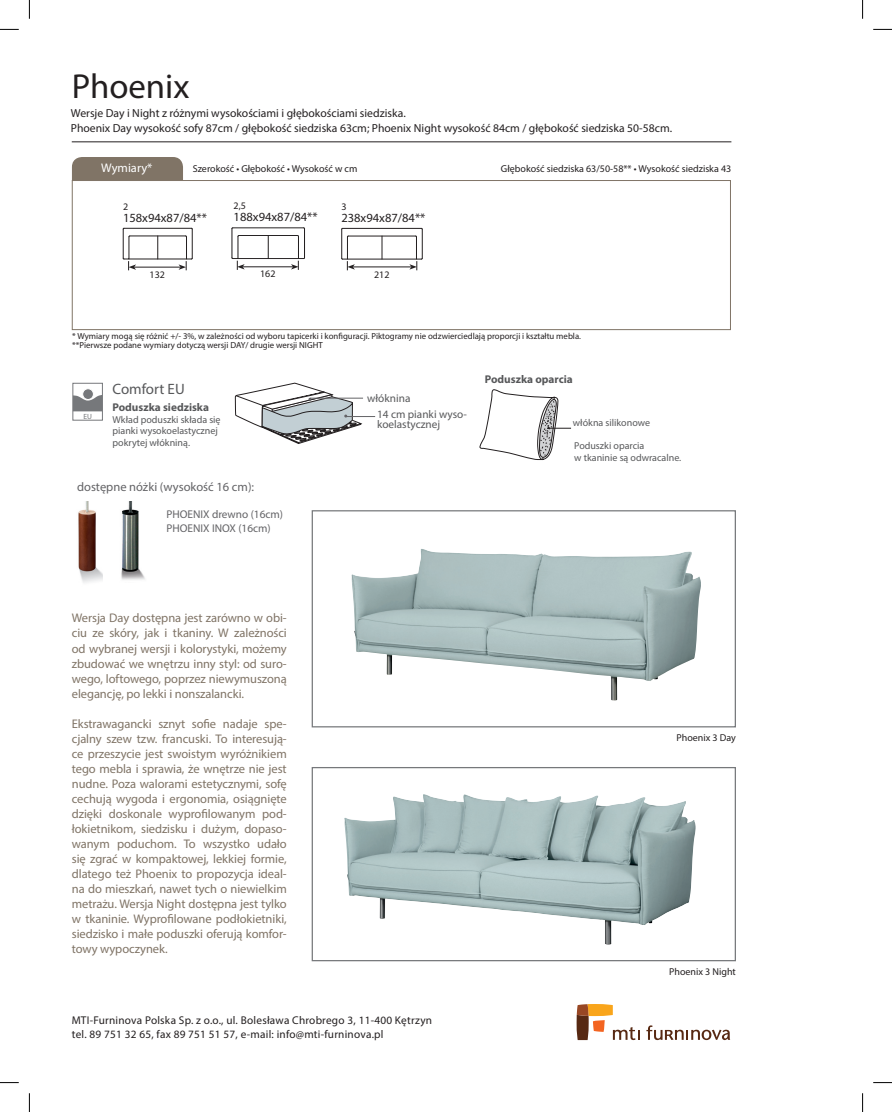
<style>
.page{position:relative;width:892px;height:1112px;background:#fff}
.page>*{position:absolute;margin:0;border:0;box-sizing:border-box;transform-origin:0 0}
.t1{font:34.75px "Myriad Pro";color:#231f20}
.t2{font:15px "Myriad Pro";color:#57585a}
.t3{font:12.5px/15px "Myriad Pro";letter-spacing:-.005em;color:#807466;text-align:justify}
.t4{font:12.5px "Myriad Pro";color:#231f20}
.t5{font:12.5px "Myriad Pro";color:#636366}
.t6{font:12.5px "Myriad Pro";color:#fff}
.t7{font:11.62px/15px "Myriad Pro";color:#231f20}
.t8{font:11.25px/13.5px "Myriad Pro";letter-spacing:.02em;color:#231f20}
.t9{font:11.25px/16.2px "Myriad Pro";color:#57585a}
.t10{font:11.25px/13.5px "Myriad Pro";color:#636366}
.t11{font:700 11.25px "Myriad Pro";color:#57585a}
.t12{font:10px "Myriad Pro";color:#231f20}
.t13{font:10px/11.2px "Myriad Pro";color:#57585a}
.t14{font:8.75px/8.8px "Myriad Pro";color:#231f20}
.t15{font:7.5px "Myriad Pro";color:#76787b}
</style>
<div class="page">
<div style="left:72px;top:180px;width:658px;height:150px;border:1px solid #807466"></div>
<hr style="left:72px;top:141px;width:659px;height:1px;background:#231f20">
<div style="left:72px;top:157px;width:111px;height:23px;background:#807466"></div>
<svg style="left:576px;top:1004px;width:63px;height:35px"></svg>
<svg style="left:646px;top:1025px;width:84px;height:14px"></svg>
<hr style="left:124px;top:228px;width:67px;height:1px;background:#231f20">
<hr style="left:130px;top:236px;width:56px;height:1px;background:#231f20">
<hr style="left:129px;top:259px;width:57px;height:1px;background:#231f20">
<svg style="left:157px;top:236px;width:1px;height:23px"></svg>
<hr style="left:342px;top:228px;width:79px;height:1px;background:#231f20">
<hr style="left:348px;top:236px;width:67px;height:1px;background:#231f20">
<svg style="left:382px;top:236px;width:1px;height:23px"></svg>
<hr style="left:347px;top:259px;width:69px;height:1px;background:#231f20">
<hr style="left:134px;top:267px;width:46px;height:1px;background:#231f20">
<svg style="left:123px;top:228px;width:13px;height:42px"></svg>
<svg style="left:178px;top:228px;width:15px;height:42px"></svg>
<hr style="left:353px;top:266px;width:58px;height:1px;background:#231f20">
<svg style="left:341px;top:228px;width:14px;height:42px"></svg>
<svg style="left:409px;top:228px;width:14px;height:42px"></svg>
<hr style="left:233px;top:227px;width:71px;height:1px;background:#231f20">
<hr style="left:239px;top:235px;width:58px;height:1px;background:#231f20">
<hr style="left:304px;top:228px;width:1px;height:30px;background:#231f20">
<hr style="left:238px;top:258px;width:60px;height:1px;background:#231f20">
<hr style="left:232px;top:228px;width:1px;height:30px;background:#231f20">
<svg style="left:268px;top:236px;width:1px;height:22px"></svg>
<hr style="left:242px;top:266px;width:51px;height:1px;background:#231f20">
<svg style="left:231px;top:235px;width:13px;height:35px"></svg>
<svg style="left:291px;top:235px;width:14px;height:35px"></svg>
<div style="left:73px;top:383px;width:30px;height:37px;border:1px solid #76787b"></div>
<svg style="left:73px;top:388px;width:29px;height:23px"></svg>
<svg style="left:235px;top:382px;width:140px;height:62px"></svg>
<svg style="left:479px;top:389px;width:92px;height:71px"></svg>
<img style="left:78px;top:501px;width:25px;height:82px">
<img style="left:121px;top:501px;width:24px;height:79px">
<img style="left:351px;top:549px;width:350px;height:151px">
<div style="left:311px;top:510px;width:425px;height:217px;border:1px solid #76787b"></div>
<img style="left:344px;top:794px;width:308px;height:150px">
<div style="left:311px;top:766px;width:425px;height:195px;border:1px solid #76787b"></div>
<svg style="left:0;top:29px;width:19px;height:1px"></svg>
<svg style="left:873px;top:29px;width:18px;height:1px"></svg>
<svg style="left:0;top:1082px;width:19px;height:1px"></svg>
<svg style="left:873px;top:1082px;width:18px;height:1px"></svg>
<svg style="left:29px;top:0;width:1px;height:19px"></svg>
<svg style="left:29px;top:1093px;width:1px;height:18px"></svg>
<svg style="left:862px;top:0;width:1px;height:19px"></svg>
<svg style="left:862px;top:1093px;width:1px;height:18px"></svg>
<h1 class="t1" style="left:72px;top:65px;width:119px">Phoenix</h1>
<p class="t7" style="left:71px;top:105px;width:602px">Wersje Day i Night z różnymi wysokościami i głębokościami siedziska.<br>Phoenix Day wysokość sofy 87cm / głębokość siedziska 63cm; Phoenix Night wysokość 84cm / głębokość siedziska 50-58cm.</p>
<p class="t6" style="left:101px;top:160px;width:53px">Wymiary*</p>
<p class="t12" style="left:193px;top:163px;width:166px">Szerokość • Głębokość • Wysokość w cm</p>
<p class="t12" style="left:501px;top:163px;width:232px">Głębokość siedziska 63/50-58** • Wysokość siedziska 43</p>
<p class="t12" style="left:123px;top:200px;width:7px">2</p>
<p class="t4" style="left:123px;top:209px;width:85px">158x94x87/84**</p>
<p class="t12" style="left:233px;top:200px;width:14px">2,5</p>
<p class="t4" style="left:233px;top:209px;width:85px">188x94x87/84**</p>
<p class="t12" style="left:341px;top:200px;width:7px">3</p>
<p class="t4" style="left:341px;top:209px;width:85px">238x94x87/84**</p>
<p class="t12" style="left:260px;top:268px;width:17px">162</p>
<p class="t12" style="left:149px;top:268px;width:17px">132</p>
<p class="t12" style="left:374px;top:268px;width:17px">212</p>
<p class="t14" style="left:72px;top:332px;width:510px">* Wymiary mogą się różnić +/- 3%, w zależności od wyboru tapicerki i konfiguracji. Piktogramy nie odzwierciedlają proporcji i kształtu mebla. **Pierwsze podane wymiary dotyczą wersji DAY/ drugie wersji NIGHT</p>
<p class="t15" style="left:83px;top:411px;width:10px">EU</p>
<p class="t2" style="left:112px;top:380px;width:74px">Comfort EU</p>
<p class="t11" style="left:112px;top:399px;width:98px">Poduszka siedziska</p>
<p class="t13" style="left:112px;top:414px;width:110px">Wkład poduszki składa się pianki wysokoelastycznej pokrytej włókniną.</p>
<p class="t5" style="left:77px;top:479px;width:178px">dostępne nóżki (wysokość 16 cm):</p>
<p class="t10" style="left:166px;top:507px;width:118px">PHOENIX drewno (16cm)<br>PHOENIX INOX (16cm)</p>
<p class="t3" style="left:72px;top:610px;width:216px">Wersja Day dostępna jest zarówno w obi&shy;ciu ze skóry, jak i tkaniny. W zależności od wybranej wersji i kolorystyki, możemy zbudować we wnętrzu inny styl: od suro&shy;wego, loftowego, poprzez niewymuszoną elegancję, po lekki i nonszalancki.</p>
<p class="t3" style="left:72px;top:715px;width:216px">Ekstrawagancki sznyt sofie nadaje spe&shy;cjalny szew tzw. francuski. To interesują&shy;ce przeszycie jest swoistym wyróżnikiem tego mebla i sprawia, że wnętrze nie jest nudne. Poza walorami estetycznymi, sofę cechują wygoda i ergonomia, osiągnięte dzięki doskonale wyprofilowanym pod&shy;łokietnikom, siedzisku i dużym, dopaso&shy;wanym poduchom. To wszystko udało się zgrać w kompaktowej, lekkiej formie, dlatego też Phoenix to propozycja ideal&shy;na do mieszkań, nawet tych o niewielkim metrażu. Wersja Night dostępna jest tylko w tkaninie. Wyprofilowane podłokietniki, siedzisko i małe poduszki oferują komfor&shy;towy wypoczynek.</p>
<p class="t11" style="left:484px;top:372px;width:90px">Poduszka oparcia</p>
<p class="t9" style="left:377px;top:389px;width:91px;text-indent:-10px">włóknina<br>14 cm pianki wyso-</p>
<p class="t9" style="left:377px;top:416px;width:65px">koelastycznej</p>
<p class="t13" style="left:573px;top:416px;width:79px">włókna silikonowe</p>
<p class="t13" style="left:574px;top:439px;width:108px;line-height:12px">Poduszki oparcia<br>w tkaninie są odwracalne.</p>
<p class="t12" style="left:676px;top:731px;width:61px">Phoenix 3 Day</p>
<p class="t12" style="left:669px;top:965px;width:68px">Phoenix 3 Night</p>
<p class="t8" style="left:72px;top:1013px;width:362px">MTI-Furninova Polska Sp. z o.o., ul. Bolesława Chrobrego 3, 11-400 Kętrzyn tel. 89 751 32 65, fax 89 751 51 57, e-mail: info@mti-furninova.pl</p>
</div>
